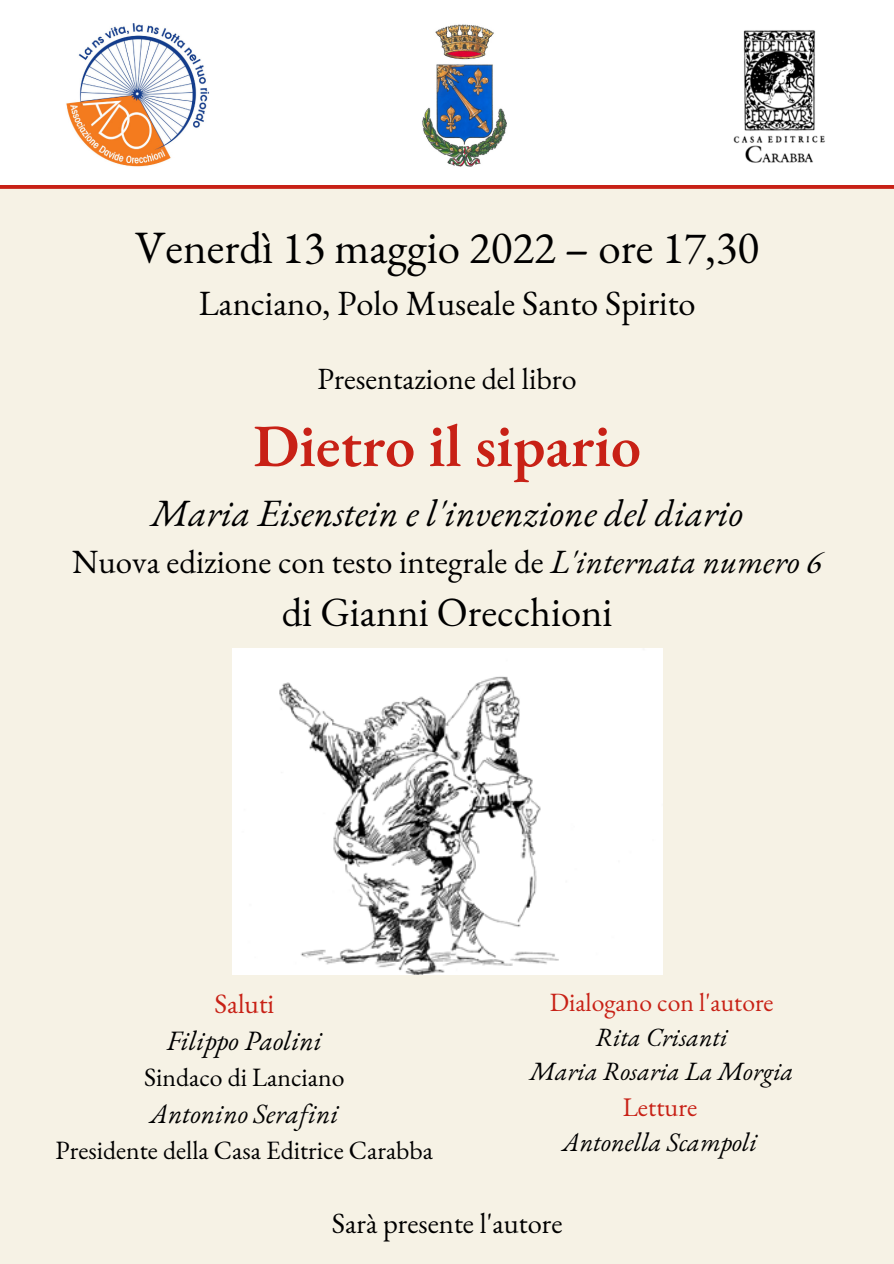
<style>
.page{position:relative;width:894px;height:1264px;background:#fff}
.page>*{position:absolute;margin:0;border:0;box-sizing:border-box;transform-origin:0 0}
.t1{font:600 60px "EB Garamond";color:#c82116}
.t2{font:45px "EB Garamond";color:#000}
.t3{font:40.5px "EB Garamond";color:#000}
.t4{font:italic 37.5px "EB Garamond";color:#000}
.t5{font:34.5px "EB Garamond";color:#000}
.t6{font:33px "EB Garamond";color:#000}
.t7{font:30px "EB Garamond";color:#000}
.t8{font:28.5px "EB Garamond";color:#000}
.t9{font:italic 27.3px "EB Garamond";color:#000}
.t10{font:27.3px "EB Garamond";color:#c82116}
.t11{font:italic 26.1px "EB Garamond";color:#000}
.t12{font:26.1px "EB Garamond";color:#c82116}
.t13{font:25.8px "EB Garamond";color:#000}
.t14{font:italic 25.65px "EB Garamond";color:#000}
.t15{font:25.65px "EB Garamond";color:#c82116}
.s1{font-style:italic}
</style>
<div class="page">
<div style="left:0;top:0;width:893px;height:1263px;background:#f6f2e5"></div>
<div style="left:0;top:184px;width:893px;height:5px;background:#c82116"></div>
<img style="left:233px;top:648px;width:429px;height:326px">
<img style="left:0;top:0;width:893px;height:184px">
<p class="t2" style="left:135px;top:218px;width:625px">Venerdì 13 maggio 2022 – ore 17,30</p>
<p class="t5" style="left:199px;top:280px;width:498px">Lanciano, Polo Museale Santo Spirito</p>
<p class="t7" style="left:317px;top:359px;width:261px">Presentazione del libro</p>
<p class="t1" style="left:253px;top:405px;width:389px">Dietro il sipario</p>
<p class="t4" style="left:151px;top:488px;width:593px">Maria Eisenstein e l'invenzione del diario</p>
<p class="t6" style="left:72px;top:540px;width:751px">Nuova edizione con testo integrale de <span class="s1">L'internata numero 6</span></p>
<p class="t3" style="left:282px;top:585px;width:332px">di Gianni Orecchioni</p>
<p class="t10" style="left:214px;top:985px;width:61px">Saluti</p>
<p class="t9" style="left:167px;top:1022px;width:156px">Filippo Paolini</p>
<p class="t13" style="left:144px;top:1059px;width:202px">Sindaco di Lanciano</p>
<p class="t9" style="left:150px;top:1095px;width:190px">Antonino Serafini</p>
<p class="t13" style="left:56px;top:1133px;width:379px">Presidente della Casa Editrice Carabba</p>
<p class="t15" style="left:549px;top:984px;width:225px">Dialogano con l'autore</p>
<p class="t14" style="left:595px;top:1019px;width:134px">Rita Crisanti</p>
<p class="t14" style="left:529px;top:1054px;width:265px">Maria Rosaria La Morgia</p>
<p class="t12" style="left:622px;top:1089px;width:76px">Letture</p>
<p class="t11" style="left:562px;top:1124px;width:196px">Antonella Scampoli</p>
<p class="t8" style="left:332px;top:1204px;width:232px">Sarà presente l'autore</p>
</div>
